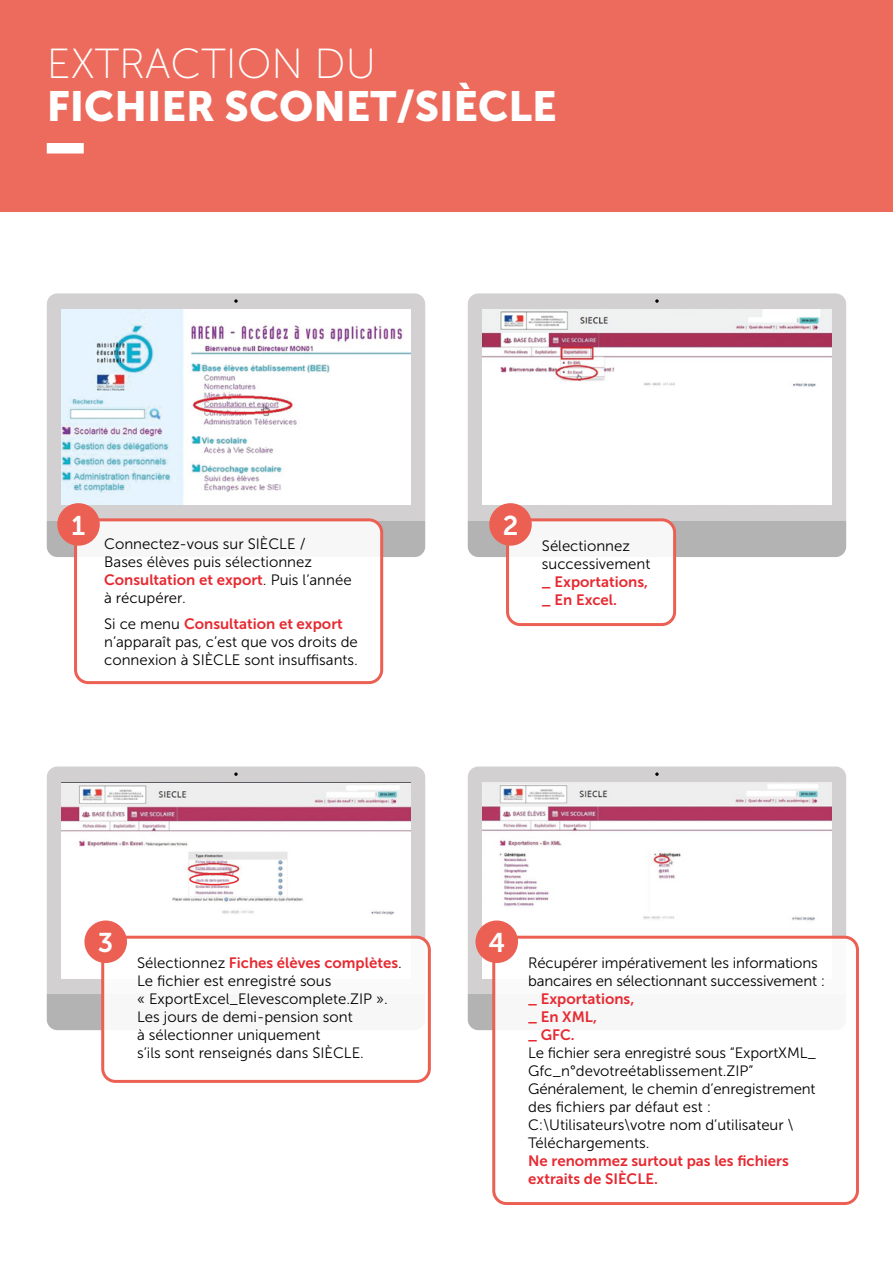
<style>
.page{position:relative;width:893px;height:1263px;background:#ed6b5c}
.page>*{position:absolute;margin:0;border:0;box-sizing:border-box;transform-origin:0 0}
.t1{font:42px "Museo Sans 900";color:#fff}
.t2{font:42px "Museo Sans 100";color:#fff}
.t3{font:27px "Museo Sans 700";color:#fff}
.t4{font:15px/18px "Museo Sans 300";color:#000}
.t5{font:15px/18px "Museo Sans 700";color:#e62a32}
.s1{font-family:"Museo Sans 300";color:#000}
</style>
<div class="page">
<div style="left:0;top:213px;width:893px;height:1050px;background:#fff"></div>
<div style="left:47px;top:143px;width:37px;height:11px;background:#fff"></div>
<div style="left:47px;top:293px;width:378px;height:228px;background:#d2d0d1"></div>
<div style="left:47px;top:521px;width:378px;height:36px;background:#b4b3b4"></div>
<svg style="left:234px;top:299px;width:4px;height:4px"></svg>
<img style="left:62px;top:309px;width:348px;height:196px">
<div style="left:76px;top:520px;width:306px;height:163px;background:#fff;border-radius:13px"></div>
<div style="left:74px;top:518px;width:309px;height:166px;border:3px solid #ec5f53;border-radius:13px"></div>
<div style="left:468px;top:293px;width:378px;height:228px;background:#d2d0d1"></div>
<div style="left:468px;top:521px;width:378px;height:36px;background:#b4b3b4"></div>
<svg style="left:655px;top:299px;width:4px;height:4px"></svg>
<img style="left:483px;top:309px;width:348px;height:196px">
<div style="left:507px;top:520px;width:168px;height:104px;background:#fff;border-radius:13px"></div>
<div style="left:506px;top:518px;width:170px;height:108px;border:3px solid #ec5f53;border-radius:13px"></div>
<div style="left:468px;top:766px;width:378px;height:228px;background:#d2d0d1"></div>
<svg style="left:468px;top:994px;width:24px;height:36px"></svg>
<svg style="left:655px;top:772px;width:4px;height:4px"></svg>
<img style="left:483px;top:782px;width:348px;height:196px">
<div style="left:494px;top:937px;width:363px;height:266px;background:#fff;border-radius:13px"></div>
<div style="left:492px;top:936px;width:367px;height:269px;border:3px solid #ec5f53;border-radius:13px"></div>
<div style="left:57px;top:503px;width:43px;height:43px;background:#ec5f53;border-radius:50%"></div>
<div style="left:489px;top:503px;width:43px;height:43px;background:#ec5f53;border-radius:50%"></div>
<div style="left:475px;top:920px;width:43px;height:43px;background:#ec5f53;border-radius:50%"></div>
<div style="left:47px;top:766px;width:378px;height:228px;background:#d2d0d1"></div>
<div style="left:47px;top:994px;width:54px;height:36px;background:#b4b3b4"></div>
<svg style="left:234px;top:772px;width:4px;height:4px"></svg>
<img style="left:62px;top:782px;width:348px;height:196px">
<div style="left:189px;top:873px;width:50px;height:12px;border:2px solid #e62a32;border-radius:50%"></div>
<div style="left:103px;top:937px;width:326px;height:144px;background:#fff;border-radius:13px"></div>
<div style="left:101px;top:936px;width:330px;height:147px;border:3px solid #ec5f53;border-radius:13px"></div>
<div style="left:84px;top:920px;width:43px;height:43px;background:#ec5f53;border-radius:50%"></div>
<h1 class="t2" style="left:47px;top:42px;width:331px">EXTRACTION DU</h1>
<h1 class="t1" style="left:47px;top:82px;width:511px">FICHIER SCONET/SIÈCLE</h1>
<h2 class="t3" style="left:72px;top:510px;width:15px">1</h2>
<h2 class="t3" style="left:503px;top:510px;width:17px">2</h2>
<p class="t4" style="left:104px;top:535px;width:209px">Connectez-vous sur SIÈCLE /<br>Bases élèves puis sélectionnez</p>
<p class="t5" style="left:104px;top:571px;width:249px">Consultation et export<span class="s1">. Puis l’année</span></p>
<p class="t4" style="left:104px;top:589px;width:83px">à récupérer.</p>
<p class="t5" style="left:104px;top:615px;width:240px"><span class="s1">Si ce menu</span> Consultation et export</p>
<p class="t4" style="left:104px;top:633px;width:255px">n’apparaît pas, c’est que vos droits de connexion à SIÈCLE sont insuffisants.</p>
<p class="t4" style="left:542px;top:536px;width:110px">Sélectionnez successivement</p>
<p class="t5" style="left:542px;top:572px;width:108px">_ Exportations, _ En Excel.</p>
<h2 class="t3" style="left:98px;top:927px;width:17px">3</h2>
<p class="t5" style="left:137px;top:954px;width:266px"><span class="s1">Sélectionnez</span> Fiches élèves complètes<span class="s1">.</span></p>
<p class="t4" style="left:137px;top:972px;width:252px">Le fichier est enregistré sous<br>« ExportExcel_Elevescomplete.ZIP ».<br>Les jours de demi-pension sont<br>à sélectionner uniquement<br>s’ils sont renseignés dans SIÈCLE.</p>
<h2 class="t3" style="left:488px;top:927px;width:18px">4</h2>
<p class="t4" style="left:528px;top:954px;width:298px">Récupérer impérativement les informations bancaires en sélectionnant successivement :</p>
<p class="t5" style="left:528px;top:990px;width:108px">_ Exportations, _ En XML,<br>_ GFC.</p>
<p class="t4" style="left:528px;top:1044px;width:289px">Le fichier sera enregistré sous “ExportXML_ Gfc_n°devotreétablissement.ZIP” Généralement, le chemin d’enregistrement des fichiers par défaut est :<br>C:\Utilisateurs\votre nom d’utilisateur \ Téléchargements.</p>
<p class="t5" style="left:528px;top:1152px;width:262px">Ne renommez surtout pas les fichiers extraits de SIÈCLE.</p>
</div>
